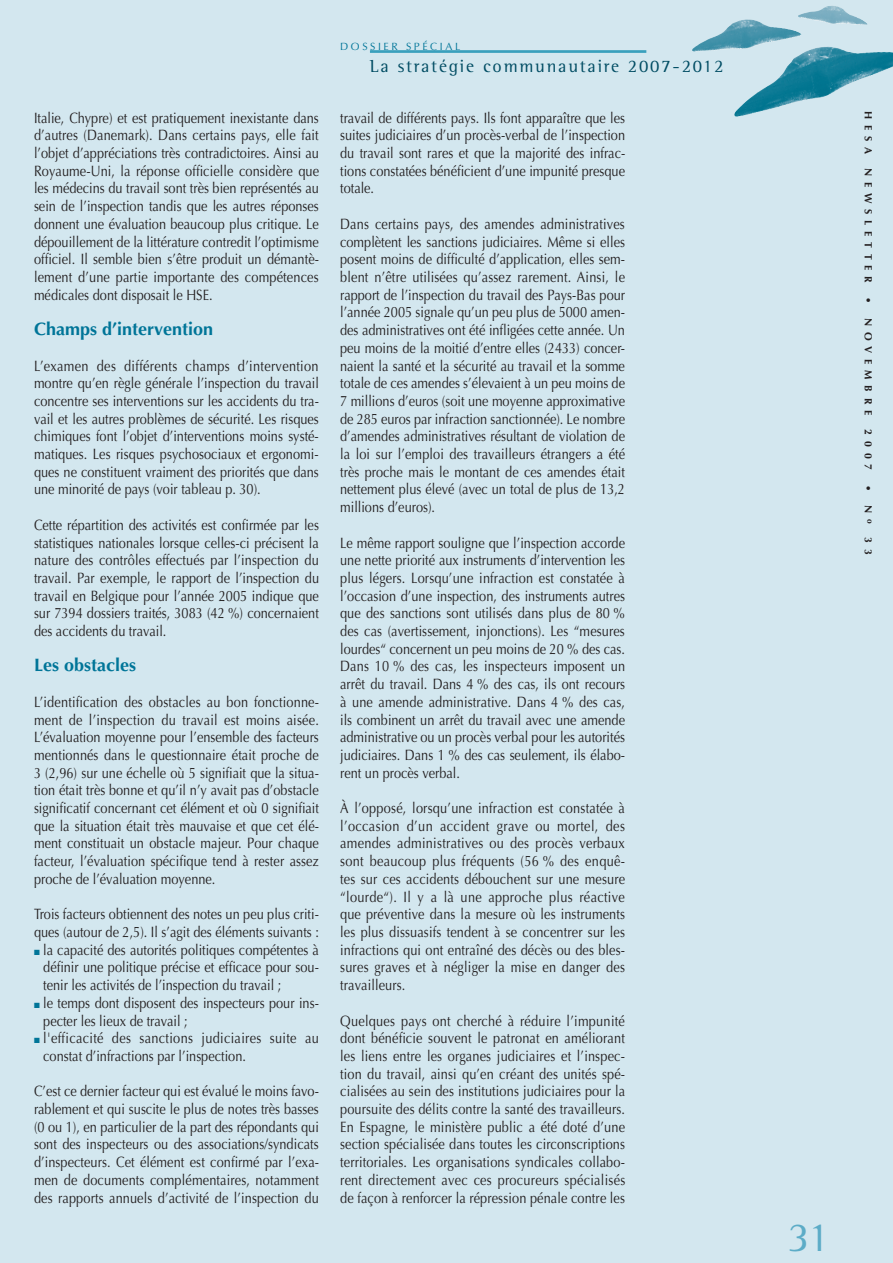
<style>
.page{position:relative;width:893px;height:1263px;background:#d3e7ef}
.page>*{position:absolute;margin:0;border:0;box-sizing:border-box;transform-origin:0 0}
.t1{font:42px "Rotis Semi Serif";color:#5cacc7}
.t2{font:18px "Rotis Semi Serif";letter-spacing:.1em;color:#004c63}
.t3{font:700 18px "Optima";color:#007598}
.t4{font:15px/17.7px "Optima";color:#231f20;text-align:justify;scale:.85 1}
.t5{font:15px/17.7px "Optima";letter-spacing:.025em;color:#231f20;scale:.85 1}
.t6{font:700 10.5px "Optima";letter-spacing:.55em;color:#231f20}
.t7{font:10.5px "Optima";color:#007598}
.s1{color:#007598}
</style>
<div class="page">
<hr style="left:370px;top:50px;width:276px;height:3px;background:#39a0bd">
<img style="left:798px;top:6px;width:69px;height:19px">
<img style="left:692px;top:19px;width:109px;height:33px">
<img style="left:734px;top:47px;width:159px;height:70px">
<p class="t4" style="left:34px;top:109px;width:337px">Italie, Chypre) et est pratiquement inexistante dans d’autres (Danemark). Dans certains pays, elle fait l’objet d’appréciations très contradictoires. Ainsi au Royaume-Uni, la réponse officielle considère que les médecins du travail sont très bien représentés au sein de l’inspection tandis que les autres réponses donnent une évaluation beaucoup plus critique. Le dépouillement de la littérature contredit l’optimisme officiel. Il semble bien s’être produit un démantè&shy;lement d’une partie importante des compétences médicales dont disposait le HSE.</p>
<p class="t3" style="left:34px;top:318px;width:181px">Champs d’intervention</p>
<p class="t4" style="left:34px;top:357px;width:337px">L’examen des différents champs d’intervention montre qu’en règle générale l’inspection du travail concentre ses interventions sur les accidents du tra&shy;vail et les autres problèmes de sécurité. Les risques chimiques font l’objet d’interventions moins systé&shy;matiques. Les risques psychosociaux et ergonomi&shy;ques ne constituent vraiment des priorités que dans une minorité de pays (voir tableau p. 30).</p>
<p class="t4" style="left:34px;top:516px;width:337px">Cette répartition des activités est confirmée par les statistiques nationales lorsque celles-ci précisent la nature des contrôles effectués par l’inspection du travail. Par exemple, le rapport de l’inspection du travail en Belgique pour l’année 2005 indique que sur 7394 dossiers traités, 3083 (42 %) concernaient des accidents du travail.</p>
<p class="t3" style="left:34px;top:655px;width:104px">Les obstacles</p>
<p class="t4" style="left:34px;top:693px;width:337px">L’identification des obstacles au bon fonctionne&shy;ment de l’inspection du travail est moins aisée.<br>L’évaluation moyenne pour l’ensemble des facteurs mentionnés dans le questionnaire était proche de 3 (2,96) sur une échelle où 5 signifiait que la situa&shy;tion était très bonne et qu’il n’y avait pas d’obstacle significatif concernant cet élément et où 0 signifiait que la situation était très mauvaise et que cet élé&shy;ment constituait un obstacle majeur. Pour chaque facteur, l’évaluation spécifique tend à rester assez proche de l’évaluation moyenne.</p>
<p class="t4" style="left:34px;top:905px;width:337px">Trois facteurs obtiennent des notes un peu plus criti&shy;ques (autour de 2,5). Il s’agit des éléments suivants :</p>
<p class="t4" style="left:43px;top:941px;width:326px;text-indent:-9px"><span class="s1">■</span> la capacité des autorités politiques compétentes à définir une politique précise et efficace pour sou&shy;tenir les activités de l’inspection du travail ;</p>
<p class="t4" style="left:43px;top:994px;width:326px;text-indent:-9px"><span class="s1">■</span> le temps dont disposent des inspecteurs pour ins&shy;pecter les lieux de travail ;</p>
<p class="t5" style="left:43px;top:1029px;width:326px;text-indent:-9px"><span class="s1">■</span> l'efficacité des sanctions judiciaires suite au constat d’infractions par l’inspection.</p>
<p class="t4" style="left:34px;top:1082px;width:337px">C’est ce dernier facteur qui est évalué le moins favo&shy;rablement et qui suscite le plus de notes très basses (0 ou 1), en particulier de la part des répondants qui sont des inspecteurs ou des associations/syndicats d’inspecteurs. Cet élément est confirmé par l’exa&shy;men de documents complémentaires, notamment des rapports annuels d’activité de l’inspection du</p>
<p class="t7" style="left:340px;top:41px;width:20px">Dossier</p>
<p class="t7" style="left:406px;top:41px;width:9px">spécial</p>
<p class="t2" style="left:370px;top:56px;width:355px">La stratégie communautaire 2007-2012</p>
<p class="t4" style="left:340px;top:109px;width:337px">travail de différents pays. Ils font apparaître que les suites judiciaires d’un procès-verbal de l’inspection du travail sont rares et que la majorité des infrac&shy;tions constatées bénéficient d’une impunité presque totale.</p>
<p class="t4" style="left:340px;top:215px;width:337px">Dans certains pays, des amendes administratives complètent les sanctions judiciaires. Même si elles posent moins de difficulté d’application, elles sem&shy;blent n’être utilisées qu’assez rarement. Ainsi, le rapport de l’inspection du travail des Pays-Bas pour l’année 2005 signale qu’un peu plus de 5000 amen&shy;des administratives ont été infligées cette année. Un peu moins de la moitié d’entre elles (2433) concer&shy;naient la santé et la sécurité au travail et la somme totale de ces amendes s’élevaient à un peu moins de 7 millions d’euros (soit une moyenne approximative de 285 euros par infraction sanctionnée). Le nombre d’amendes administratives résultant de violation de la loi sur l’emploi des travailleurs étrangers a été très proche mais le montant de ces amendes était nettement plus élevé (avec un total de plus de 13,2 millions d’euros).</p>
<p class="t4" style="left:340px;top:534px;width:337px">Le même rapport souligne que l’inspection accorde une nette priorité aux instruments d’intervention les plus légers. Lorsqu’une infraction est constatée à l’occasion d’une inspection, des instruments autres que des sanctions sont utilisés dans plus de 80 % des cas (avertissement, injonctions). Les “mesures lourdes“ concernent un peu moins de 20 % des cas.<br>Dans 10 % des cas, les inspecteurs imposent un arrêt du travail. Dans 4 % des cas, ils ont recours à une amende administrative. Dans 4 % des cas, ils combinent un arrêt du travail avec une amende administrative ou un procès verbal pour les autorités judiciaires. Dans 1 % des cas seulement, ils élabo&shy;rent un procès verbal.</p>
<p class="t4" style="left:340px;top:799px;width:337px">À l’opposé, lorsqu’une infraction est constatée à l’occasion d’un accident grave ou mortel, des amendes administratives ou des procès verbaux sont beaucoup plus fréquents (56 % des enquê&shy;tes sur ces accidents débouchent sur une mesure “lourde“). Il y a là une approche plus réactive que préventive dans la mesure où les instruments les plus dissuasifs tendent à se concentrer sur les infractions qui ont entraîné des décès ou des bles&shy;sures graves et à négliger la mise en danger des travailleurs.</p>
<p class="t4" style="left:340px;top:1012px;width:337px">Quelques pays ont cherché à réduire l’impunité dont bénéficie souvent le patronat en améliorant les liens entre les organes judiciaires et l’inspec&shy;tion du travail, ainsi qu’en créant des unités spé&shy;cialisées au sein des institutions judiciaires pour la poursuite des délits contre la santé des travailleurs.<br>En Espagne, le ministère public a été doté d’une section spécialisée dans toutes les circonscriptions territoriales. Les organisations syndicales collabo&shy;rent directement avec ces procureurs spécialisés de façon à renforcer la répression pénale contre les</p>
<p class="t6" style="left:874px;top:111px;width:44px;rotate:90deg">hesa</p>
<p class="t6" style="left:874px;top:168px;width:116px;rotate:90deg">NE WS LE TTE R</p>
<p class="t6" style="left:874px;top:297px;width:119px;rotate:90deg">• Novembr e</p>
<p class="t6" style="left:874px;top:429px;width:42px;rotate:90deg">2007</p>
<p class="t6" style="left:874px;top:485px;width:41px;rotate:90deg">• N <sup>o</sup></p>
<p class="t6" style="left:874px;top:537px;width:19px;rotate:90deg">3 3</p>
<h1 class="t1" style="left:788px;top:1212px;width:43px">31</h1>
</div>
